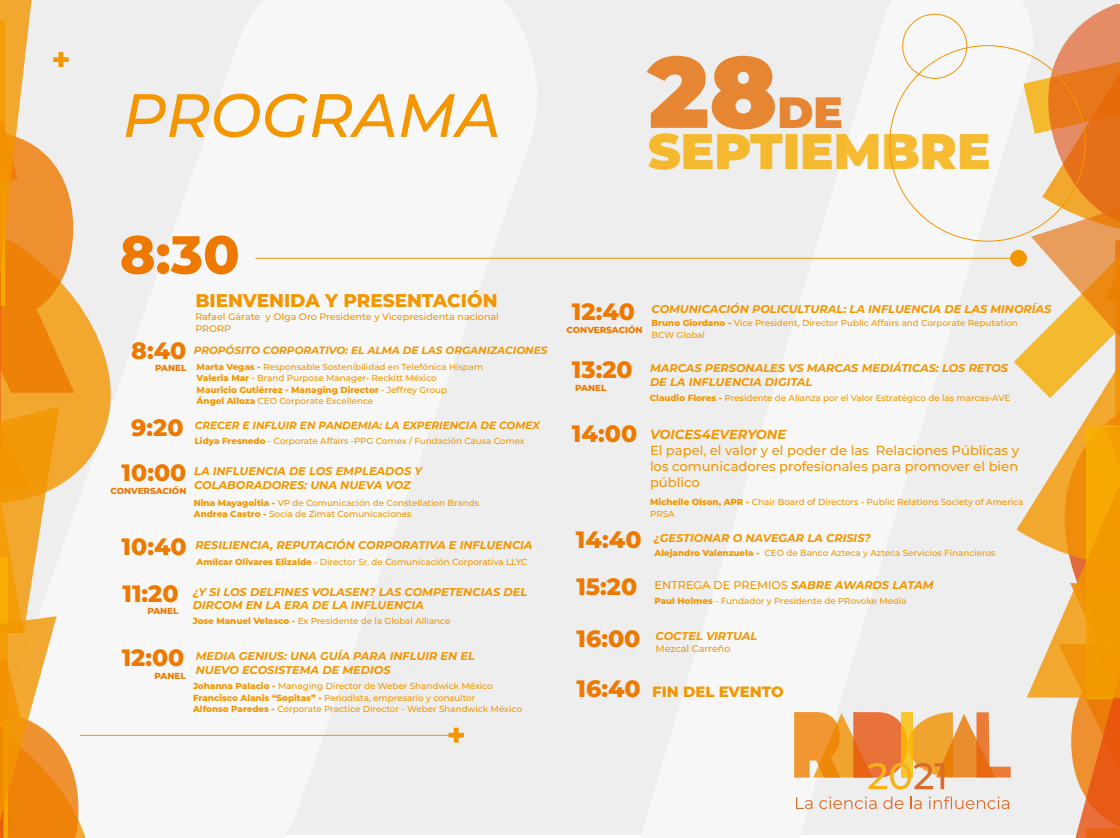
<style>
.page{position:relative;width:1120px;height:838px;background:#fff}
.page>*{position:absolute;margin:0;border:0;box-sizing:border-box;transform-origin:0 0}
.t1{font:900 100.62px "Montserrat";color:#e66d03}
.t2{font:italic 500 60.99px "Montserrat";color:#f39600}
.t3{font:800 53.55px "Montserrat";color:#ee7900}
.t4{font:900 49.88px "Montserrat";color:#f7ac00}
.t5{font:900 43.75px "Montserrat";color:#e66d03}
.t6{font:800 23.62px "Montserrat";color:#ee7900}
.t7{font:800 18.46px "Montserrat";color:#f39600}
.t8{font:800 14.88px "Montserrat";color:#f39600}
.t9{font:500 13.12px/15.8px "Montserrat";color:#f39600}
.t10{font:italic 700 11.29px/13.6px "Montserrat";color:#f39600}
.t11{font:500 11.29px "Montserrat";color:#f39600}
.t12{font:italic 700 10.5px "Montserrat";color:#f39600}
.t13{font:500 9.54px/11.5px "Montserrat";color:#f39600}
.t14{font:500 8.75px/11.4px "Montserrat";color:#f39600}
.t15{font:800 8.75px "Montserrat";color:#ee7900}
.s1{font-weight:800}
.s2{font-weight:800;font-style:normal;font-size:23.62px;color:#ee7900}
.s3{font-weight:800;font-size:23.62px;color:#ee7900}
.s4{font-weight:700;font-style:italic}
</style>
<div class="page">
<div style="left:0;top:0;width:1120px;height:834px;background:#eee"></div>
<svg style="left:794px;top:4px;width:326px;height:833px"></svg>
<hr style="left:80px;top:734px;width:376px;height:1px;background:#f39600">
<hr style="left:255px;top:258px;width:764px;height:1px;background:#f39600">
<div style="left:902px;top:14px;width:65px;height:65px;border:1px solid #f39600;border-radius:50%"></div>
<svg style="left:0;top:0;width:111px;height:837px"></svg>
<svg style="left:448px;top:727px;width:16px;height:15px"></svg>
<div style="left:1010px;top:250px;width:17px;height:16px;background:#f39600;border-radius:50%"></div>
<h2 class="t2" style="left:122px;top:73px;width:380px">PROGRAMA</h2>
<h1 class="t1" style="left:648px;top:16px;width:131px">28</h1>
<h3 class="t5" style="left:777px;top:79px;width:67px">DE</h3>
<h3 class="t4" style="left:648px;top:114px;width:344px">SEPTIEMBRE</h3>
<h3 class="t3" style="left:120px;top:215px;width:121px">8:30</h3>
<h3 class="t6" style="left:131px;top:333px;width:57px">8:40</h3>
<h3 class="t7" style="left:195px;top:287px;width:304px">BIENVENIDA Y PRESENTACIÓN</h3>
<p class="t13" style="left:195px;top:310px;width:305px">Rafael Gárate y Olga Oro Presidente y Vicepresidenta nacional<br>PRORP</p>
<p class="t12" style="left:194px;top:342px;width:355px">PROPÓSITO CORPORATIVO: EL ALMA DE LAS ORGANIZACIONES</p>
<p class="t15" style="left:155px;top:362px;width:33px">PANEL</p>
<p class="t14" style="left:197px;top:361px;width:288px"><span class="s1">Marta Vegas -</span> Responsable Sostenibilidad en Telefónica Hispam <span class="s1">Valeria Mar</span> - Brand Purpose Manager- Reckitt México<br><span class="s1">Mauricio Gutiérrez - Managing Director</span> - Jeffrey Group<br><span class="s1">Ángel Alloza</span> CEO Corporate Excellence</p>
<h3 class="t6" style="left:131px;top:410px;width:54px">9:20</h3>
<p class="t12" style="left:195px;top:417px;width:347px">CRECER E INFLUIR EN PANDEMIA: LA EXPERIENCIA DE COMEX</p>
<p class="t14" style="left:195px;top:434px;width:332px"><span class="s1">Lidya Fresnedo</span> - Corporate Affairs -PPG Comex / Fundación Causa Comex</p>
<h3 class="t6" style="left:122px;top:455px;width:66px">10:00</h3>
<p class="t15" style="left:110px;top:484px;width:78px">CONVERSACIÓN</p>
<p class="t10" style="left:194px;top:463px;width:230px">LA INFLUENCIA DE LOS EMPLEADOS Y<br>COLABORADORES: UNA NUEVA VOZ</p>
<p class="t14" style="left:194px;top:496px;width:287px"><span class="s1">Nina Mayagoitia -</span> VP de Comunicación de Constellation Brands<br><span class="s1">Andrea Castro -</span> Socia de Zimat Comunicaciones</p>
<h3 class="t6" style="left:122px;top:529px;width:67px">10:40</h3>
<p class="t10" style="left:195px;top:537px;width:339px">RESILIENCIA, REPUTACIÓN CORPORATIVA E INFLUENCIA</p>
<p class="t14" style="left:197px;top:555px;width:332px"><span class="s1">Amílcar Olivares Elizalde</span> - Director Sr. de Comunicación Corporativa LLYC</p>
<h3 class="t6" style="left:122px;top:576px;width:58px">11:20</h3>
<p class="t10" style="left:193px;top:584px;width:336px">¿Y SI LOS DELFINES VOLASEN? LAS COMPETENCIAS DEL<br>DIRCOM EN LA ERA DE LA INFLUENCIA</p>
<p class="t15" style="left:147px;top:605px;width:33px">PANEL</p>
<h3 class="t6" style="left:122px;top:640px;width:64px">12:00</h3>
<p class="t14" style="left:193px;top:614px;width:259px"><span class="s1">Jose Manuel Velasco -</span> Ex Presidente de la Global Alliance</p>
<p class="t10" style="left:196px;top:649px;width:281px">MEDIA GENIUS: UNA GUÍA PARA INFLUIR EN EL<br>NUEVO ECOSISTEMA DE MEDIOS</p>
<p class="t15" style="left:154px;top:669px;width:33px">PANEL</p>
<p class="t14" style="left:193px;top:680px;width:330px"><span class="s1">Johanna Palacio -</span> Managing Director de Weber Shandwick México<br><span class="s1">Francisco Alanis “Sopitas” -</span> Periodista, empresario y consultor<br><span class="s1">Alfonso Paredes -</span> Corporate Practice Director - Weber Shandwick México</p>
<h3 class="t6" style="left:572px;top:294px;width:65px">12:40</h3>
<p class="t15" style="left:567px;top:323px;width:78px">CONVERSACIÓN</p>
<p class="t10" style="left:652px;top:302px;width:401px">COMUNICACIÓN POLICULTURAL: LA INFLUENCIA DE LAS MINORÍAS</p>
<p class="t14" style="left:652px;top:317px;width:368px"><span class="s1">Bruno Giordano -</span> Vice President, Director Public Affairs and Corporate Reputation<br>BCW Global</p>
<p class="t10" style="left:650px;top:360px;width:360px;text-indent:-78px"><span class="s2">13:20</span> MARCAS PERSONALES VS MARCAS MEDIÁTICAS: LOS RETOS<br>DE LA INFLUENCIA DIGITAL</p>
<h3 class="t9" style="left:650px;top:426px;width:371px;text-indent:-78px"><span class="s3">14:00</span> <span class="s4">VOICES4EVERYONE<br></span>El papel, el valor y el poder de las Relaciones Públicas y los comunicadores profesionales para promover el bien público</h3>
<p class="t15" style="left:575px;top:381px;width:33px">PANEL</p>
<p class="t14" style="left:650px;top:391px;width:362px"><span class="s1">Claudio Flores -</span> Presidente de Alianza por el Valor Estratégico de las marcas-AVE</p>
<h3 class="t6" style="left:576px;top:522px;width:67px">14:40</h3>
<h3 class="t6" style="left:576px;top:569px;width:62px">15:20</h3>
<p class="t14" style="left:650px;top:496px;width:375px"><span class="s1">Michelle Olson, APR -</span> Chair Board of Directors - Public Relations Society of America<br>PRSA</p>
<p class="t14" style="left:655px;top:547px;width:343px"><span class="s1">Alejandro Valenzuela -</span> CEO de Banco Azteca y Azteca Servicios Financieros</p>
<p class="t10" style="left:654px;top:530px;width:219px">¿GESTIONAR O NAVEGAR LA CRISIS?</p>
<p class="t11" style="left:654px;top:577px;width:281px">ENTREGA DE PREMIOS <span class="s4">SABRE AWARDS LATAM</span></p>
<p class="t14" style="left:654px;top:595px;width:254px"><span class="s1">Paul Holmes</span> - Fundador y Presidente de PRovoke Media</p>
<p class="t10" style="left:577px;top:628px;width:182px"><span class="s2">16:00</span> COCTEL VIRTUAL</p>
<p class="t13" style="left:656px;top:642px;width:76px">Mezcal Carreño</p>
<h3 class="t6" style="left:577px;top:671px;width:66px">16:40</h3>
<h3 class="t8" style="left:652px;top:680px;width:133px">FIN DEL EVENTO</h3>
</div>
